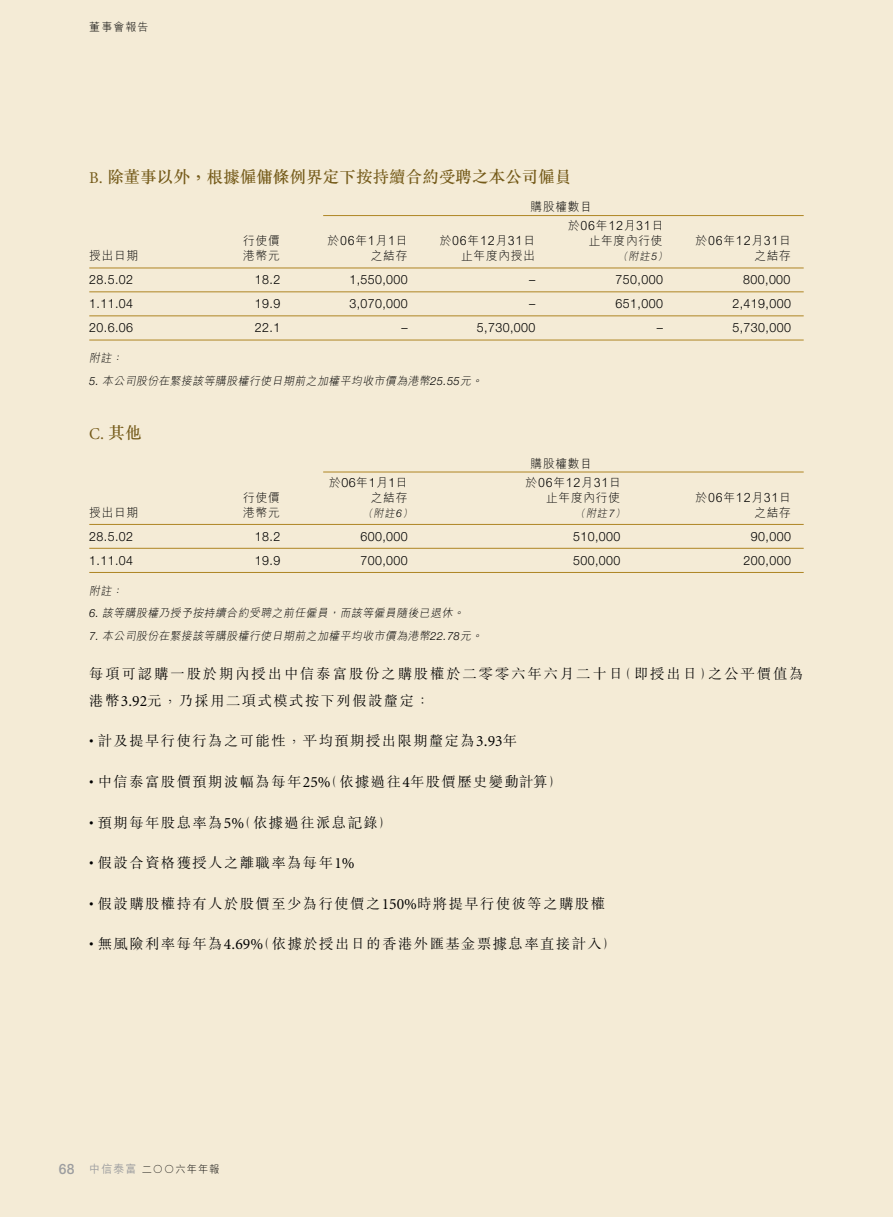
<style>
.page{position:relative;width:893px;height:1217px;background:#fff}
.page>*{position:absolute;margin:0;border:0;box-sizing:border-box;transform-origin:0 0}
.t1{font:500 16.5px "M Sung HK";letter-spacing:.005em;color:#755b1a}
.t2{font:16.5px "Minion MM";color:#755b1a}
.t3{font:300 14.25px "M Sung HK";letter-spacing:.105em;color:#000}
.t4{font:300 14.25px/27px "M Sung HK";letter-spacing:.14em;color:#000}
.t5{font:500 14.25px "Helvetica Neue";color:#9c9d9f}
.t6{font:300 12.75px "Helvetica Neue";letter-spacing:.03em;color:#000}
.t7{font:300 12.75px "M Hei HK";letter-spacing:.065em;color:#000}
.t8{font:300 12px "M Hei HK";letter-spacing:.065em;color:#000}
.t9{font:italic 300 11.25px/22.5px "M Hei HK";color:#000}
.t10{font:300 11.25px "M Hei HK";letter-spacing:.1em;color:#000}
.t11{font:italic 300 10.5px "M Hei HK";color:#000}
.t12{font:300 10.5px "M Hei HK";color:#000}
.s1{font-family:"Minion MM";font-weight:400}
.s2{font-size:12px}
.s3{font-size:12.75px}
.s4{font-family:"Helvetica Neue"}
.s5{font-family:"M Sung HK";font-weight:500}
.s6{font-family:"Helvetica Neue";font-size:12.75px}
.s7{font-family:"Minion MM";font-weight:400;font-size:15.75px}
.s8{font-weight:500;font-size:11.25px;color:#9c9d9f}
</style>
<div class="page">
<div style="left:0;top:0;width:893px;height:1216px;background:#f4ebd6"></div>
<hr style="left:323px;top:215px;width:481px;height:1px;background:#ae8524">
<hr style="left:89px;top:267px;width:715px;height:1px;background:#ae8524">
<hr style="left:89px;top:291px;width:715px;height:1px;background:#ae8524">
<hr style="left:89px;top:315px;width:715px;height:1px;background:#ae8524">
<hr style="left:89px;top:339px;width:715px;height:1px;background:#ae8524">
<hr style="left:323px;top:471px;width:481px;height:1px;background:#ae8524">
<hr style="left:89px;top:524px;width:715px;height:1px;background:#ae8524">
<hr style="left:89px;top:548px;width:715px;height:1px;background:#ae8524">
<hr style="left:89px;top:572px;width:715px;height:1px;background:#ae8524">
<p class="t10" style="left:89px;top:19px;width:61px">董事會報告</p>
<p class="t1" style="left:89px;top:165px;width:484px"><span class="s1">B.</span> 除董事以外，根據僱傭條例界定下按持續合約受聘之本公司僱員</p>
<p class="t8" style="left:531px;top:198px;width:63px">購股權數目</p>
<p class="t7" style="left:568px;top:217px;width:97px"><span class="s2">於</span>06<span class="s2">年</span>12<span class="s2">月</span>31<span class="s2">日</span></p>
<p class="t8" style="left:243px;top:232px;width:38px">行使價</p>
<p class="t8" style="left:328px;top:232px;width:81px">於<span class="s3">06</span>年<span class="s3">1</span>月<span class="s3">1</span>日</p>
<p class="t7" style="left:440px;top:232px;width:97px"><span class="s2">於</span>06<span class="s2">年</span>12<span class="s2">月</span>31<span class="s2">日</span></p>
<p class="t8" style="left:589px;top:232px;width:75px">止年度內行使</p>
<p class="t7" style="left:696px;top:232px;width:97px"><span class="s2">於</span>06<span class="s2">年</span>12<span class="s2">月</span>31<span class="s2">日</span></p>
<p class="t8" style="left:89px;top:247px;width:51px">授出日期</p>
<p class="t8" style="left:243px;top:247px;width:38px">港幣元</p>
<p class="t8" style="left:371px;top:247px;width:38px">之結存</p>
<p class="t8" style="left:461px;top:247px;width:75px">止年度內授出</p>
<p class="t11" style="left:623px;top:249px;width:44px">(附註<span class="s4">5</span> )</p>
<p class="t8" style="left:754px;top:247px;width:38px">之結存</p>
<p class="t6" style="left:89px;top:272px;width:45px">28.5.02</p>
<p class="t6" style="left:255px;top:272px;width:27px">18.2</p>
<p class="t6" style="left:349px;top:272px;width:60px">1,550,000</p>
<p class="t6" style="left:529px;top:272px;width:8px">–</p>
<p class="t6" style="left:616px;top:272px;width:49px">750,000</p>
<p class="t6" style="left:743px;top:272px;width:49px">800,000</p>
<p class="t6" style="left:89px;top:296px;width:45px">1.11.04</p>
<p class="t6" style="left:255px;top:296px;width:27px">19.9</p>
<p class="t6" style="left:349px;top:296px;width:60px">3,070,000</p>
<p class="t6" style="left:529px;top:296px;width:8px">–</p>
<p class="t6" style="left:616px;top:296px;width:49px">651,000</p>
<p class="t6" style="left:732px;top:296px;width:60px">2,419,000</p>
<p class="t6" style="left:89px;top:320px;width:45px">20.6.06</p>
<p class="t6" style="left:255px;top:320px;width:27px">22.1</p>
<p class="t6" style="left:402px;top:320px;width:8px">–</p>
<p class="t6" style="left:477px;top:320px;width:60px">5,730,000</p>
<p class="t6" style="left:657px;top:320px;width:8px">–</p>
<p class="t6" style="left:732px;top:320px;width:60px">5,730,000</p>
<p class="t9" style="left:89px;top:346px;width:397px">附註：<br><span class="s4">5 .</span> 本公司股份在緊接該等購股權行使日期前之加權平均收市價為港幣<span class="s4">2 5 . 5 5</span> 元。</p>
<p class="t2" style="left:89px;top:425px;width:54px">C. <span class="s5">其他</span></p>
<p class="t8" style="left:531px;top:454px;width:63px">購股權數目</p>
<p class="t8" style="left:329px;top:474px;width:80px">於<span class="s6">06</span>年<span class="s6">1</span>月<span class="s6">1</span>日</p>
<p class="t7" style="left:526px;top:473px;width:97px"><span class="s2">於</span>06<span class="s2">年</span>12<span class="s2">月</span>31<span class="s2">日</span></p>
<p class="t8" style="left:243px;top:489px;width:38px">行使價</p>
<p class="t8" style="left:371px;top:489px;width:38px">之結存</p>
<p class="t8" style="left:546px;top:489px;width:75px">止年度內行使</p>
<p class="t7" style="left:696px;top:488px;width:97px"><span class="s2">於</span>06<span class="s2">年</span>12<span class="s2">月</span>31<span class="s2">日</span></p>
<p class="t8" style="left:89px;top:504px;width:51px">授出日期</p>
<p class="t8" style="left:243px;top:504px;width:38px">港幣元</p>
<p class="t11" style="left:368px;top:505px;width:44px">(附註<span class="s4">6</span> )</p>
<p class="t11" style="left:580px;top:505px;width:44px">(附註<span class="s4">7</span>)</p>
<p class="t8" style="left:754px;top:504px;width:38px">之結存</p>
<p class="t6" style="left:89px;top:528px;width:45px">28.5.02</p>
<p class="t6" style="left:255px;top:528px;width:27px">18.2</p>
<p class="t6" style="left:360px;top:528px;width:49px">600,000</p>
<p class="t6" style="left:573px;top:528px;width:49px">510,000</p>
<p class="t6" style="left:751px;top:528px;width:42px">90,000</p>
<p class="t6" style="left:89px;top:552px;width:45px">1.11.04</p>
<p class="t6" style="left:255px;top:552px;width:27px">19.9</p>
<p class="t6" style="left:360px;top:552px;width:49px">700,000</p>
<p class="t6" style="left:573px;top:552px;width:49px">500,000</p>
<p class="t6" style="left:744px;top:552px;width:49px">200,000</p>
<p class="t9" style="left:89px;top:579px;width:397px">附註：<br><span class="s4">6 .</span> 該等購股權乃授予按持續合約受聘之前任僱員，而該等僱員隨後已退休。<br><span class="s4">7 .</span> 本公司股份在緊接該等購股權行使日期前之加權平均收市價為港幣<span class="s4">2 2 . 78</span> 元。</p>
<p class="t4" style="left:89px;top:659px;width:716px">每項可認購一股於期內授出中信泰富股份之購股權於二零零六年六月二十日(即授出日)之公平價值為港幣<span class="s7">3.92</span>元，乃採用二項式模式按下列假設釐定：</p>
<p class="t3" style="left:89px;top:731px;width:429px"><span class="s7">•</span> 計及提早行使行為之可能性，平均預期授出限期釐定為<span class="s7">3.93</span>年</p>
<p class="t3" style="left:89px;top:771px;width:467px"><span class="s7">•</span> 中信泰富股價預期波幅為每年<span class="s7">25%</span>(依據過往<span class="s7">4</span>年股價歷史變動計算)</p>
<p class="t3" style="left:89px;top:812px;width:297px"><span class="s7">•</span> 預期每年股息率為<span class="s7">5%</span>(依據過往派息記錄)</p>
<p class="t3" style="left:89px;top:852px;width:267px"><span class="s7">•</span> 假設合資格獲授人之離職率為每年<span class="s7">1%</span></p>
<p class="t3" style="left:89px;top:893px;width:517px"><span class="s7">•</span> 假設購股權持有人於股價至少為行使價之<span class="s7">150%</span>時將提早行使彼等之購股權</p>
<p class="t3" style="left:89px;top:933px;width:521px"><span class="s7">•</span> 無風險利率每年為<span class="s7">4.69%</span>(依據於授出日的香港外匯基金票據息率直接計入)</p>
<p class="t5" style="left:59px;top:1160px;width:17px">68</p>
<p class="t12" style="left:89px;top:1161px;width:132px"><span class="s8">中信泰富</span> 二○○六年年報</p>
</div>
